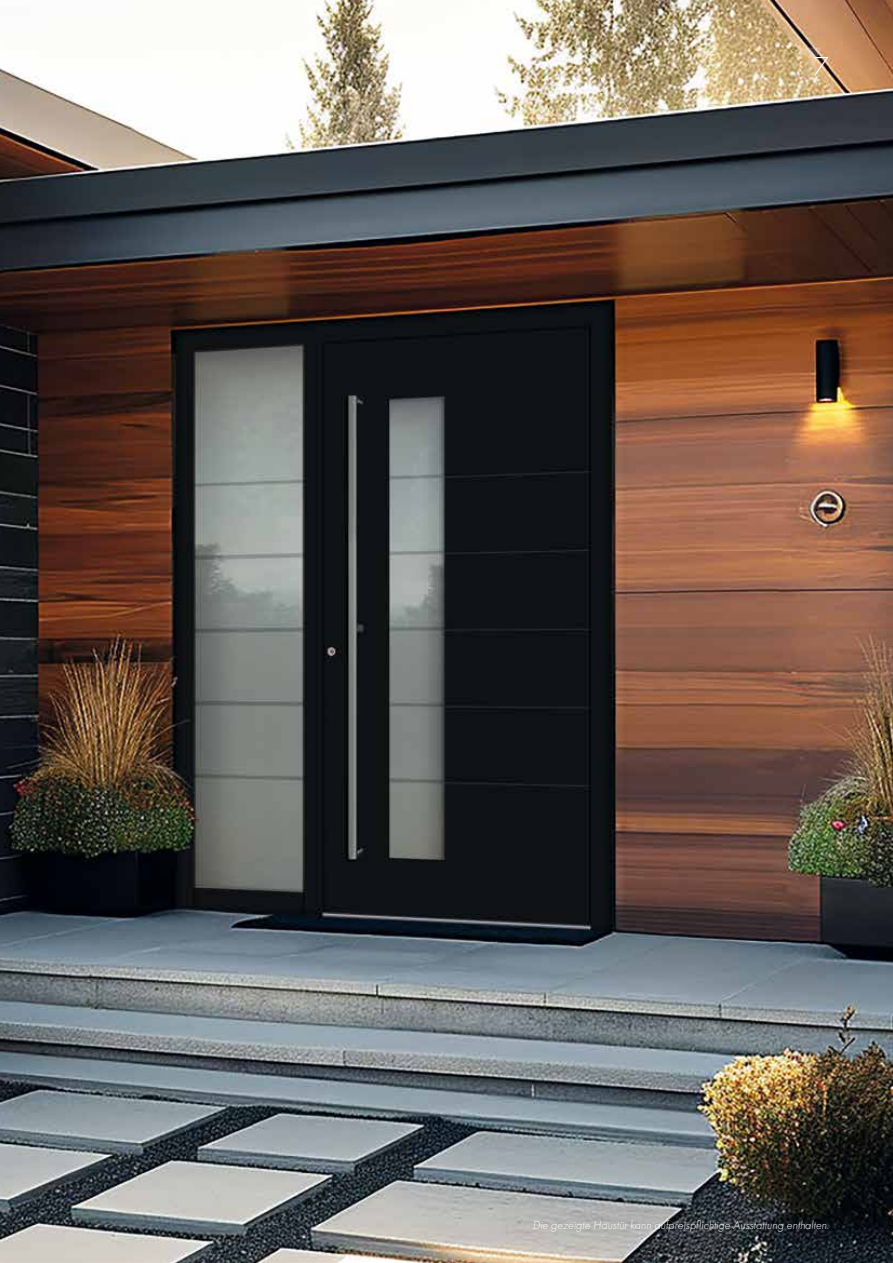
<style>
.page{position:relative;width:893px;height:1263px;background:#fff}
.page>*{position:absolute;margin:0;border:0;box-sizing:border-box;transform-origin:0 0}
.t1{font:700 66px "Futura PT Cond";color:#fff}
.t2{font:300 28.5px "Futura PT";color:#fff}
.t3{font:italic 300 12px "Futura PT";color:#fff}
</style>
<div class="page">
<img style="left:0;top:0;width:893px;height:1263px">
<h1 class="t1" style="left:794px;top:31px;width:30px">7</h1>
<h2 class="t2" style="left:814px;top:50px;width:17px">7</h2>
<p class="t3" style="left:533px;top:1218px;width:298px">Die gezeigte Haustür kann aufpreispflichtige Ausstattung enthalten.</p>
</div>
